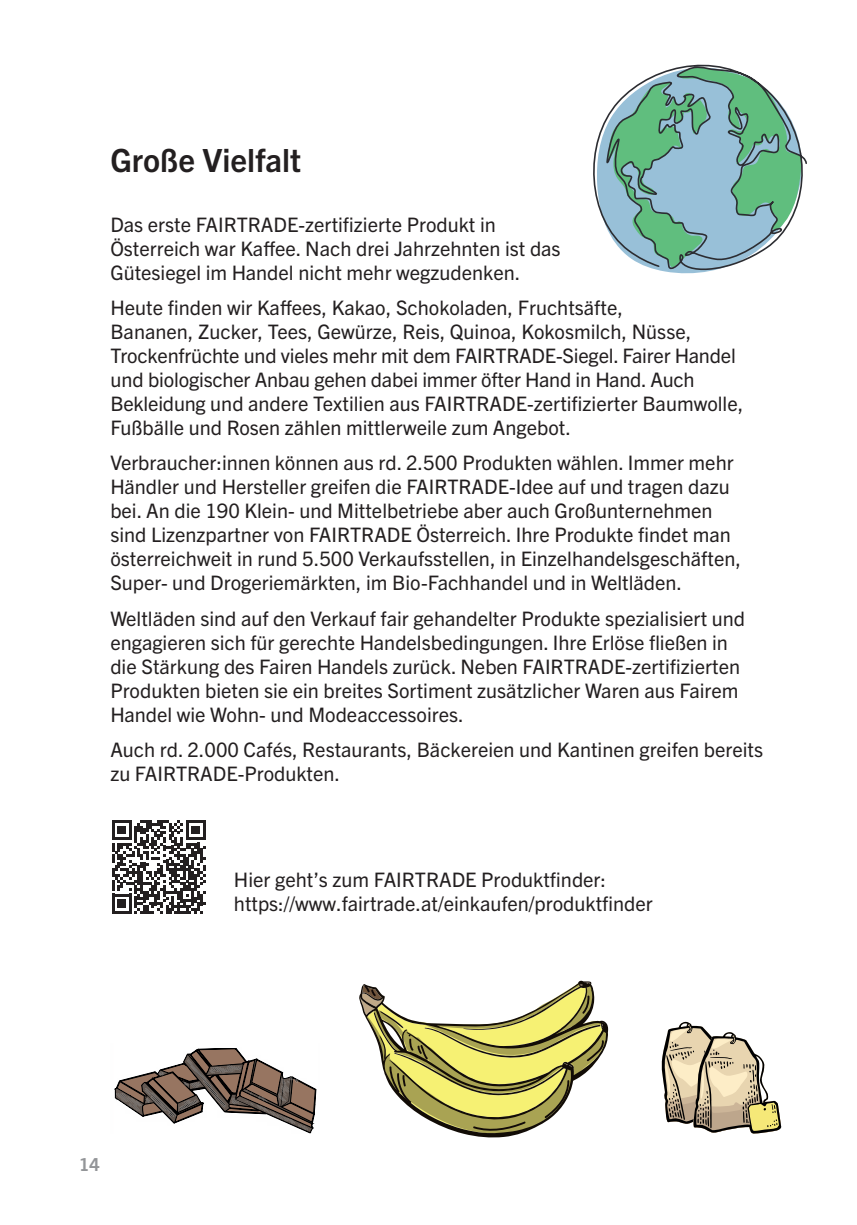
<style>
.page{position:relative;width:857px;height:1225px;background:#fff}
.page>*{position:absolute;margin:0;border:0;box-sizing:border-box;transform-origin:0 0}
.t1{font:700 32px "Trade Gothic Next LT Pro";color:#231f20}
.t2{font:20px/24px "Trade Gothic Next LT Pro";color:#231f20}
.t3{font:700 18px "Trade Gothic Next LT Pro";color:#939598}
</style>
<div class="page">
<svg style="left:112px;top:820px;width:93px;height:93px"></svg>
<svg style="left:115px;top:1048px;width:201px;height:85px"></svg>
<img style="left:117px;top:1059px;width:190px;height:71px">
<svg style="left:593px;top:64px;width:214px;height:210px"></svg>
<svg style="left:661px;top:1021px;width:120px;height:112px"></svg>
<svg style="left:359px;top:980px;width:248px;height:158px"></svg>
<h1 class="t1" style="left:110px;top:138px;width:192px">Große Vielfalt</h1>
<p class="t2" style="left:110px;top:211px;width:451px">Das erste FAIRTRADE-zertifizierte Produkt in<br>Österreich war Kaffee. Nach drei Jahrzehnten ist das<br>Gütesiegel im Handel nicht mehr wegzudenken.</p>
<p class="t2" style="left:110px;top:294px;width:634px">Heute finden wir Kaffees, Kakao, Schokoladen, Fruchtsäfte,<br>Bananen, Zucker, Tees, Gewürze, Reis, Quinoa, Kokosmilch, Nüsse, Trockenfrüchte und vieles mehr mit dem FAIRTRADE-Siegel. Fairer Handel und biologischer Anbau gehen dabei immer öfter Hand in Hand. Auch Bekleidung und andere Textilien aus FAIRTRADE-zertifizierter Baumwolle, Fußbälle und Rosen zählen mittlerweile zum Angebot.</p>
<p class="t2" style="left:110px;top:450px;width:632px">Verbraucher:innen können aus rd. 2.500 Produkten wählen. Immer mehr Händler und Hersteller greifen die FAIRTRADE-Idee auf und tragen dazu bei. An die 190 Klein- und Mittelbetriebe aber auch Großunternehmen sind Lizenzpartner von FAIRTRADE Österreich. Ihre Produkte findet man österreichweit in rund 5.500 Verkaufsstellen, in Einzelhandelsgeschäften, Super- und Drogeriemärkten, im Bio-Fachhandel und in Weltläden.</p>
<p class="t2" style="left:110px;top:605px;width:636px">Weltläden sind auf den Verkauf fair gehandelter Produkte spezialisiert und engagieren sich für gerechte Handelsbedingungen. Ihre Erlöse fließen in die Stärkung des Fairen Handels zurück. Neben FAIRTRADE-zertifizierten Produkten bieten sie ein breites Sortiment zusätzlicher Waren aus Fairem Handel wie Wohn- und Modeaccessoires.</p>
<p class="t2" style="left:110px;top:736px;width:654px">Auch rd. 2.000 Cafés, Restaurants, Bäckereien und Kantinen greifen bereits zu FAIRTRADE-Produkten.</p>
<p class="t2" style="left:234px;top:866px;width:420px">Hier geht’s zum FAIRTRADE Produktfinder: https://www.fairtrade.at/einkaufen/produktfinder</p>
<p class="t3" style="left:79px;top:1151px;width:22px">14</p>
</div>
